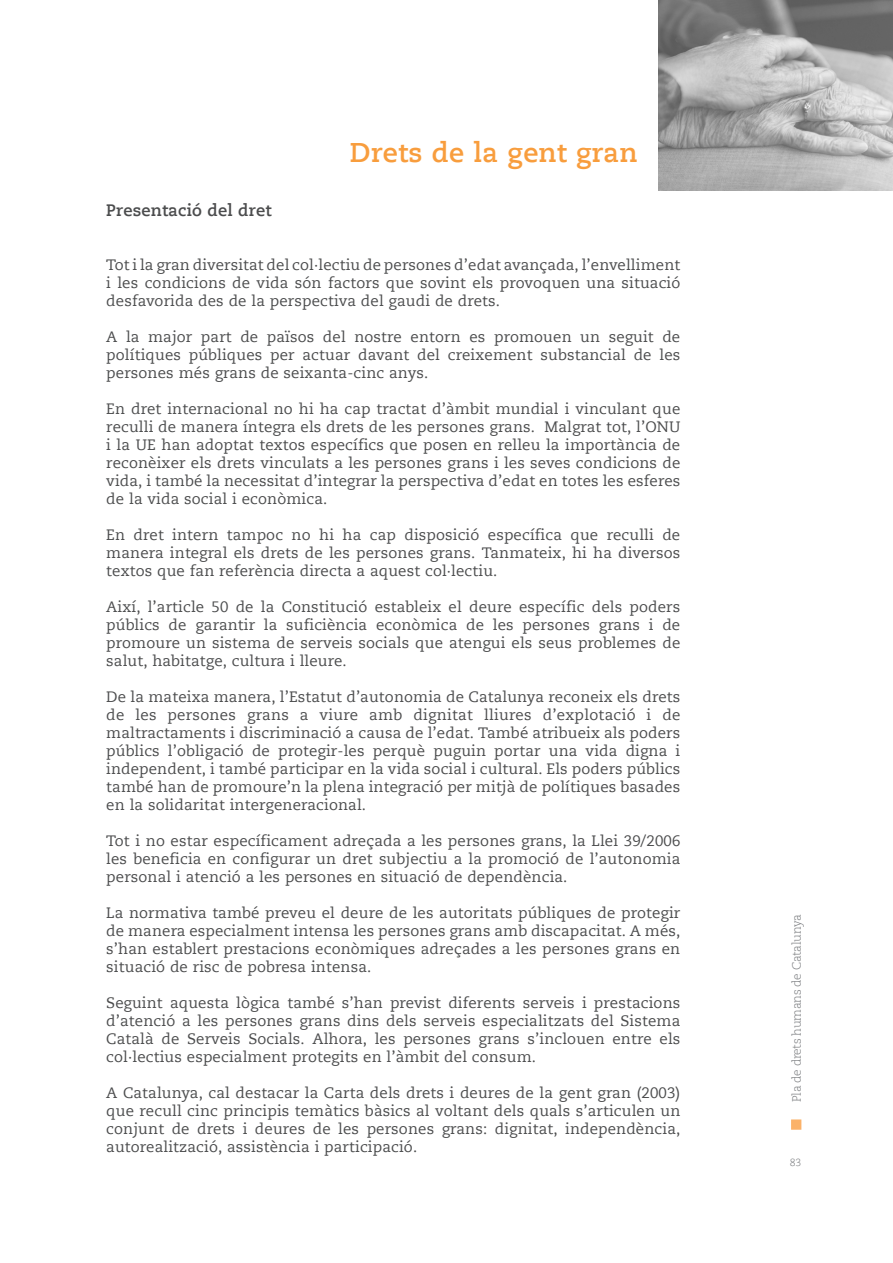
<style>
.page{position:relative;width:893px;height:1263px;background:#fff}
.page>*{position:absolute;margin:0;border:0;box-sizing:border-box;transform-origin:0 0}
.Txt_gral{font:700 27px "Caecilia LT";letter-spacing:.01em;color:#f89d3d}
.Txt_gral-2{font:700 16.5px "Caecilia LT";letter-spacing:.01em;color:#4b4c4d}
.Txt_gral-3{font:15px/18px "Caecilia LT";letter-spacing:.01em;color:#4b4c4d;text-align:justify}
.t1{font:300 12px "Caecilia LT";letter-spacing:-.03em;color:#76787b}
.t2{font:300 10.5px "Caecilia LT";color:#76787b}
</style>
<div class="page">
<div style="left:791px;top:1119px;width:10px;height:11px;background:#fbb269;border:2px solid #fbb269"></div>
<img style="left:658px;top:0;width:235px;height:190px">
<p class="Txt_gral-2" style="left:106px;top:201px;width:167px">Presentació del dret</p>
<p class="Txt_gral" style="left:350px;top:137px;width:289px">Drets de la gent gran</p>
<p class="Txt_gral-3" style="left:106px;top:256px;width:576px">Tot i la gran diversitat del col·lectiu de persones d’edat avançada, l’envelliment i les condicions de vida són factors que sovint els provoquen una situació desfavorida des de la perspectiva del gaudi de drets.</p>
<p class="Txt_gral-3" style="left:106px;top:328px;width:576px">A la major part de països del nostre entorn es promouen un seguit de polítiques públiques per actuar davant del creixement substancial de les persones més grans de seixanta-cinc anys.</p>
<p class="Txt_gral-3" style="left:106px;top:400px;width:576px">En dret internacional no hi ha cap tractat d’àmbit mundial i vinculant que reculli de manera íntegra els drets de les persones grans. Malgrat tot, l’ONU i la UE han adoptat textos específics que posen en relleu la importància de reconèixer els drets vinculats a les persones grans i les seves condicions de vida, i també la necessitat d’integrar la perspectiva d’edat en totes les esferes de la vida social i econòmica.</p>
<p class="Txt_gral-3" style="left:106px;top:526px;width:575px">En dret intern tampoc no hi ha cap disposició específica que reculli de manera integral els drets de les persones grans. Tanmateix, hi ha diversos textos que fan referència directa a aquest col·lectiu.</p>
<p class="Txt_gral-3" style="left:106px;top:598px;width:576px">Així, l’article 50 de la Constitució estableix el deure específic dels poders públics de garantir la suficiència econòmica de les persones grans i de promoure un sistema de serveis socials que atengui els seus problemes de salut, habitatge, cultura i lleure.</p>
<p class="Txt_gral-3" style="left:106px;top:688px;width:576px">De la mateixa manera, l’Estatut d’autonomia de Catalunya reconeix els drets de les persones grans a viure amb dignitat lliures d’explotació i de maltractaments i discriminació a causa de l’edat. També atribueix als poders públics l’obligació de protegir-les perquè puguin portar una vida digna i independent, i també participar en la vida social i cultural. Els poders públics també han de promoure’n la plena integració per mitjà de polítiques basades en la solidaritat intergeneracional.</p>
<p class="Txt_gral-3" style="left:106px;top:832px;width:576px">Tot i no estar específicament adreçada a les persones grans, la Llei 39/2006 les beneficia en configurar un dret subjectiu a la promoció de l’autonomia personal i atenció a les persones en situació de dependència.</p>
<p class="Txt_gral-3" style="left:106px;top:904px;width:576px">La normativa també preveu el deure de les autoritats públiques de protegir de manera especialment intensa les persones grans amb discapacitat. A més, s’han establert prestacions econòmiques adreçades a les persones grans en situació de risc de pobresa intensa.</p>
<p class="Txt_gral-3" style="left:106px;top:994px;width:576px">Seguint aquesta lògica també s’han previst diferents serveis i prestacions d’atenció a les persones grans dins dels serveis especialitzats del Sistema Català de Serveis Socials. Alhora, les persones grans s’inclouen entre els col·lectius especialment protegits en l’àmbit del consum.</p>
<p class="Txt_gral-3" style="left:106px;top:1084px;width:576px">A Catalunya, cal destacar la Carta dels drets i deures de la gent gran (2003) que recull cinc principis temàtics bàsics al voltant dels quals s’articulen un conjunt de drets i deures de les persones grans: dignitat, independència, autorealització, assistència i participació.</p>
<p class="t1" style="left:790px;top:1102px;width:190px;rotate:-90deg">Pla de drets humans de Catalunya</p>
<p class="t2" style="left:790px;top:1156px;width:13px">83</p>
</div>
